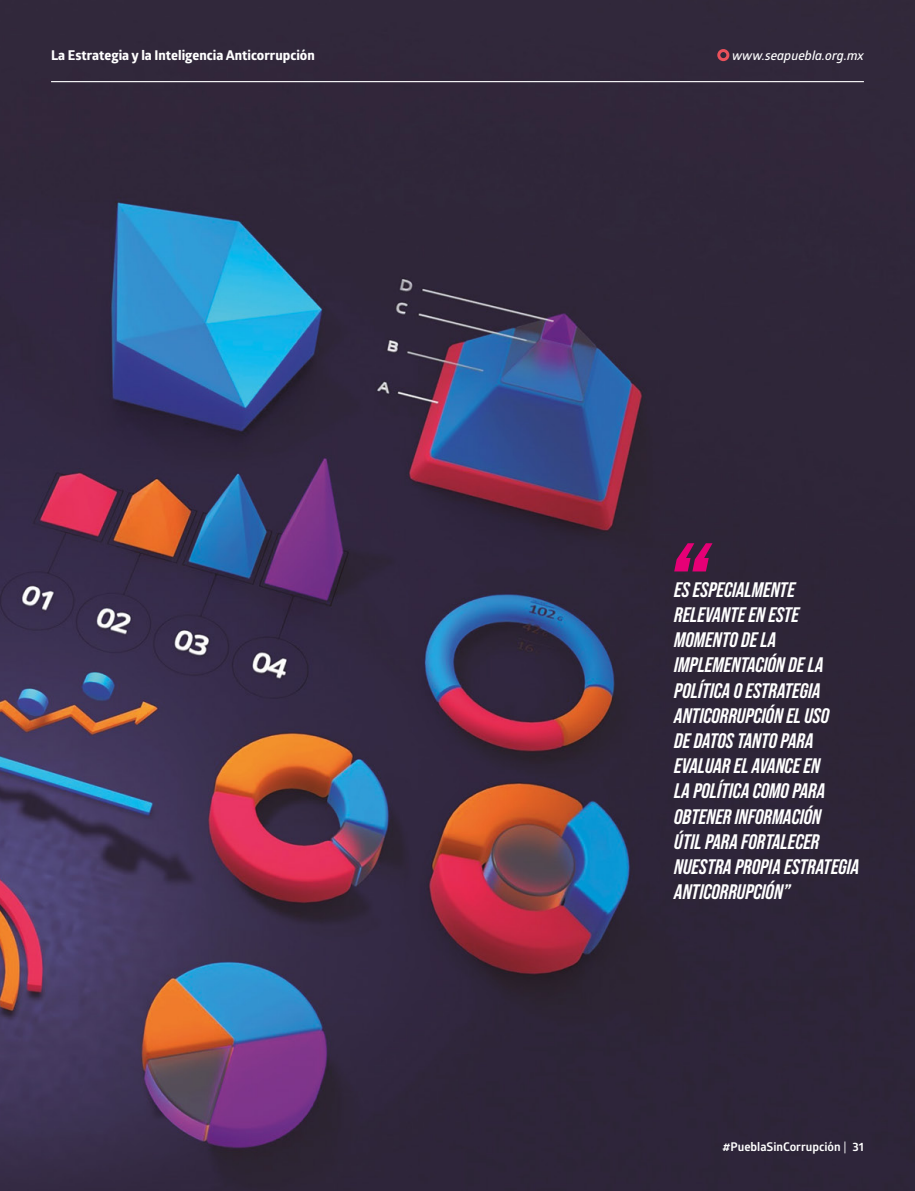
<style>
.page{position:relative;width:915px;height:1191px;background:#fff}
.page>*{position:absolute;margin:0;border:0;box-sizing:border-box;transform-origin:0 0}
.t1{font:italic 700 21px/25.2px "Bebas Neue Pro";color:#fff}
.t2{font:700 13.5px "Globerx";color:#fff}
.t3{font:italic 600 12.75px "Glober";color:#fff}
.t4{font:700 12px "Glober";color:#fff}
.s1{font-weight:400}
</style>
<div class="page">
<img style="left:0;top:0;width:914px;height:1191px">
<svg style="left:674px;top:543px;width:38px;height:28px"></svg>
<div style="left:717px;top:49px;width:12px;height:12px;border:3px solid #ea515b;border-radius:50%"></div>
<hr style="left:51px;top:81px;width:812px;height:1px;background:#fff">
<p class="t2" style="left:51px;top:45px;width:265px">La Estrategia y la Inteligencia Anticorrupción</p>
<p class="t3" style="left:731px;top:47px;width:133px">www.seapuebla.org.mx</p>
<p class="t1" style="left:674px;top:576px;width:186px">ES ESPECIALMENTE<br>RELEVANTE EN ESTE<br>MOMENTO DE LA<br>IMPLEMENTACIÓN DE LA<br>POLÍTICA O ESTRATEGIA<br>ANTICORRUPCIÓN EL USO<br>DE DATOS TANTO PARA<br>EVALUAR EL AVANCE EN<br>LA POLÍTICA COMO PARA<br>OBTENER INFORMACIÓN<br>ÚTIL PARA FORTALECER<br>NUESTRA PROPIA ESTRATEGIA<br>ANTICORRUPCIÓN”</p>
<p class="t4" style="left:722px;top:1138px;width:143px">#PueblaSinCorrupción <span class="s1">|</span> 31</p>
</div>
